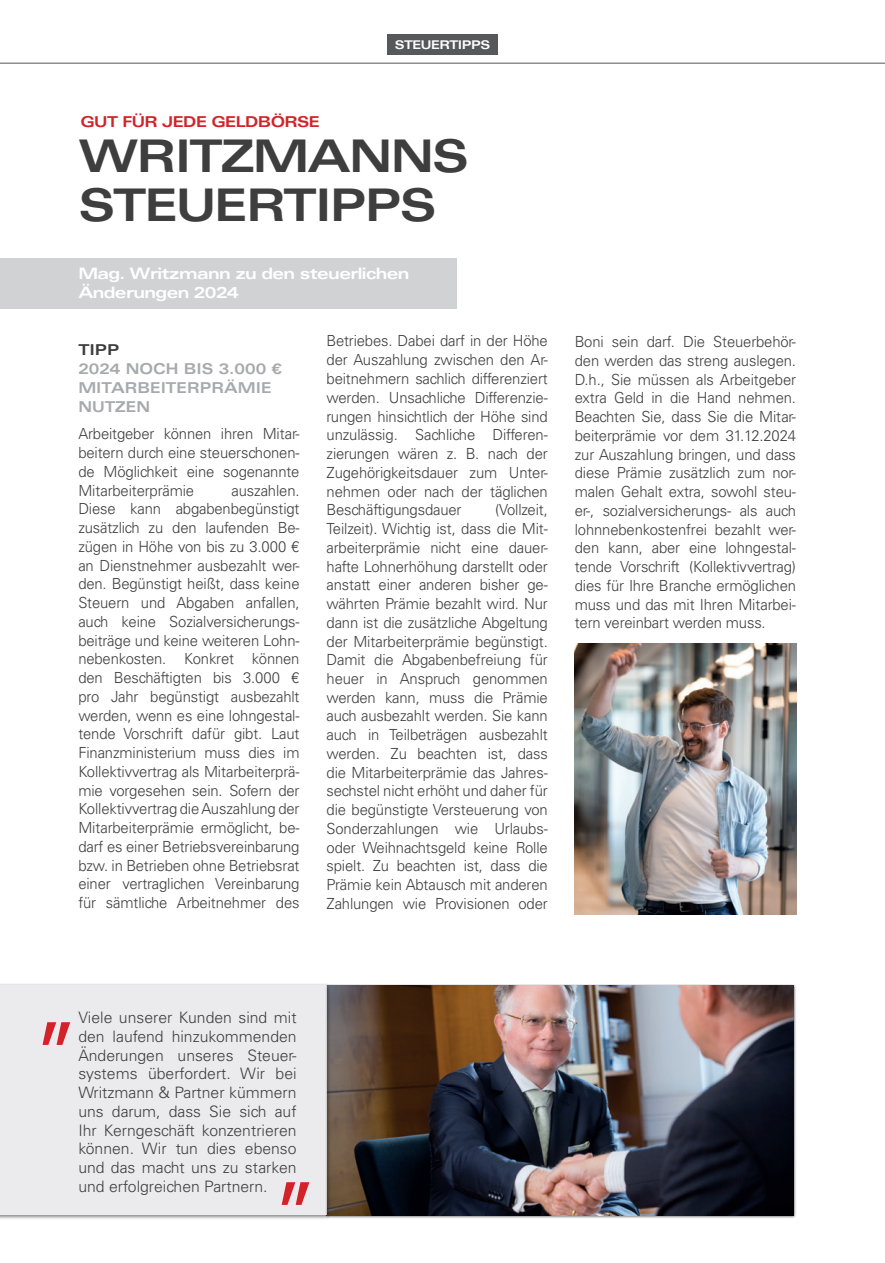
<style>
.page{position:relative;width:885px;height:1263px;background:#fff}
.page>*{position:absolute;margin:0;border:0;box-sizing:border-box;transform-origin:0 0}
.t1{font:700 expanded 45px/48.9px "Univers LT Std";letter-spacing:-.04em;color:#3e3e3f}
.t2{font:300 15.75px/18.8px "Univers LT Std";color:#3e3e3f;text-align:justify}
.t3{font:700 expanded 15.75px/18.9px "Univers LT Std";letter-spacing:-.04em;color:#fff}
.t4{font:300 15.3px/18.8px "Univers LT Std";letter-spacing:-.01em;color:#3e3e3f;text-align:justify}
.t5{font:700 expanded 15px/18.9px "Univers LT Std";color:#a8a9ad;scale:.95 1}
.t6{font:700 expanded 15px "Univers LT Std";letter-spacing:-.04em;color:#d32229}
.t7{font:700 expanded 15px "Univers LT Std";color:#3e3e3f}
.t8{font:700 expanded 12px "Univers LT Std";letter-spacing:-.04em;color:#fff}
</style>
<div class="page">
<hr style="left:0;top:63px;width:884px;height:1px;background:#57585a">
<div style="left:387px;top:34px;width:110px;height:21px;background:#57585a"></div>
<div style="left:325px;top:984px;width:471px;height:234px;background:#231f20;opacity:.75"></div>
<img style="left:331px;top:985px;width:462px;height:230px">
<div style="left:0;top:983px;width:331px;height:237px;background:#231f20;opacity:.75"></div>
<div style="left:0;top:985px;width:326px;height:230px;background:#e6e7e9"></div>
<svg style="left:281px;top:1182px;width:28px;height:23px"></svg>
<svg style="left:43px;top:1022px;width:27px;height:23px"></svg>
<div style="left:0;top:258px;width:456px;height:51px;background:#d1d2d4"></div>
<img style="left:574px;top:643px;width:222px;height:272px">
<p class="t6" style="left:80px;top:113px;width:241px">GUT FÜR JEDE GELDBÖRSE</p>
<p class="t8" style="left:394px;top:38px;width:97px">STEUERTIPPS</p>
<h1 class="t1" style="left:78px;top:131px;width:392px">WRITZMANNS<br>STEUERTIPPS</h1>
<p class="t3" style="left:78px;top:264px;width:333px">Mag. Writzmann zu den steuerlichen<br>Änderungen 2024</p>
<p class="t7" style="left:78px;top:342px;width:43px">TIPP</p>
<p class="t5" style="left:78px;top:359px;width:216px">2024 NOCH BIS 3.000 €<br>MITARBEITERPRÄMIE<br>NUTZEN</p>
<p class="t4" style="left:78px;top:425px;width:223px">Arbeitgeber können ihren Mitar&shy;beitern durch eine steuerschonen&shy;de Möglichkeit eine sogenannte Mitarbeiterprämie</p>
<p class="t4" style="left:78px;top:481px;width:223px;text-indent:153px">auszahlen.<br>Diese kann abgabenbegünstigt zusätzlich zu den laufenden Be&shy;zügen in Höhe von bis zu 3.000 € an Dienstnehmer ausbezahlt wer&shy;den. Begünstigt heißt, dass keine Steuern und Abgaben anfallen, auch keine Sozialversicherungs&shy;beiträge und keine weiteren Lohn&shy;nebenkosten. Konkret können den Beschäftigten bis 3.000 € pro Jahr begünstigt ausbezahlt werden, wenn es eine lohngestal&shy;tende Vorschrift dafür gibt. Laut Finanzministerium muss dies im Kollektivvertrag als Mitarbeiterprä&shy;mie vorgesehen sein. Sofern der Kollektivvertrag die Auszahlung der Mitarbeiterprämie ermöglicht, be&shy;darf es einer Betriebsvereinbarung bzw. in Betrieben ohne Betriebsrat einer vertraglichen Vereinbarung für sämtliche Arbeitnehmer des</p>
<p class="t4" style="left:326px;top:332px;width:223px">Betriebes. Dabei darf in der Höhe der Auszahlung zwischen den Ar&shy;beitnehmern sachlich differenziert werden. Unsachliche Differenzie&shy;rungen hinsichtlich der Höhe sind unzulässig. Sachliche Differen&shy;zierungen wären z. B. nach der Zugehörigkeitsdauer zum Unter&shy;nehmen oder nach der täglichen Beschäftigungsdauer</p>
<p class="t4" style="left:326px;top:500px;width:223px;text-indent:169px">(Vollzeit, Teilzeit). Wichtig ist, dass die Mit&shy;arbeiterprämie nicht eine dauer&shy;hafte Lohnerhöhung darstellt oder anstatt einer anderen bisher ge&shy;währten Prämie bezahlt wird. Nur dann ist die zusätzliche Abgeltung der Mitarbeiterprämie begünstigt.<br>Damit die Abgabenbefreiung für heuer in Anspruch genommen werden kann, muss die Prämie auch ausbezahlt werden. Sie kann auch in Teilbeträgen ausbezahlt werden. Zu beachten ist, dass die Mitarbeiterprämie das Jahres&shy;sechstel nicht erhöht und daher für die begünstigte Versteuerung von Sonderzahlungen wie Urlaubs&shy;oder Weihnachtsgeld keine Rolle spielt. Zu beachten ist, dass die Prämie kein Abtausch mit anderen Zahlungen wie Provisionen oder</p>
<p class="t4" style="left:574px;top:332px;width:223px">Boni sein darf. Die Steuerbehör&shy;den werden das streng auslegen.<br>D.h., Sie müssen als Arbeitgeber extra Geld in die Hand nehmen.<br>Beachten Sie, dass Sie die Mitar&shy;beiterprämie vor dem 31.12.2024 zur Auszahlung bringen, und dass diese Prämie zusätzlich zum nor&shy;malen Gehalt extra, sowohl steu&shy;er-, sozialversicherungs- als auch lohnnebenkostenfrei bezahlt wer&shy;den kann, aber eine lohngestal&shy;tende Vorschrift (Kollektivvertrag) dies für Ihre Branche ermöglichen muss und das mit Ihren Mitarbei&shy;tern vereinbart werden muss.</p>
<p class="t2" style="left:78px;top:1008px;width:220px">Viele unserer Kunden sind mit den laufend hinzukommenden Änderungen unseres Steuer&shy;systems überfordert. Wir bei Writzmann &amp; Partner kümmern uns darum, dass Sie sich auf Ihr Kerngeschäft konzentrieren können. Wir tun dies ebenso und das macht uns zu starken und erfolgreichen Partnern.</p>
</div>
